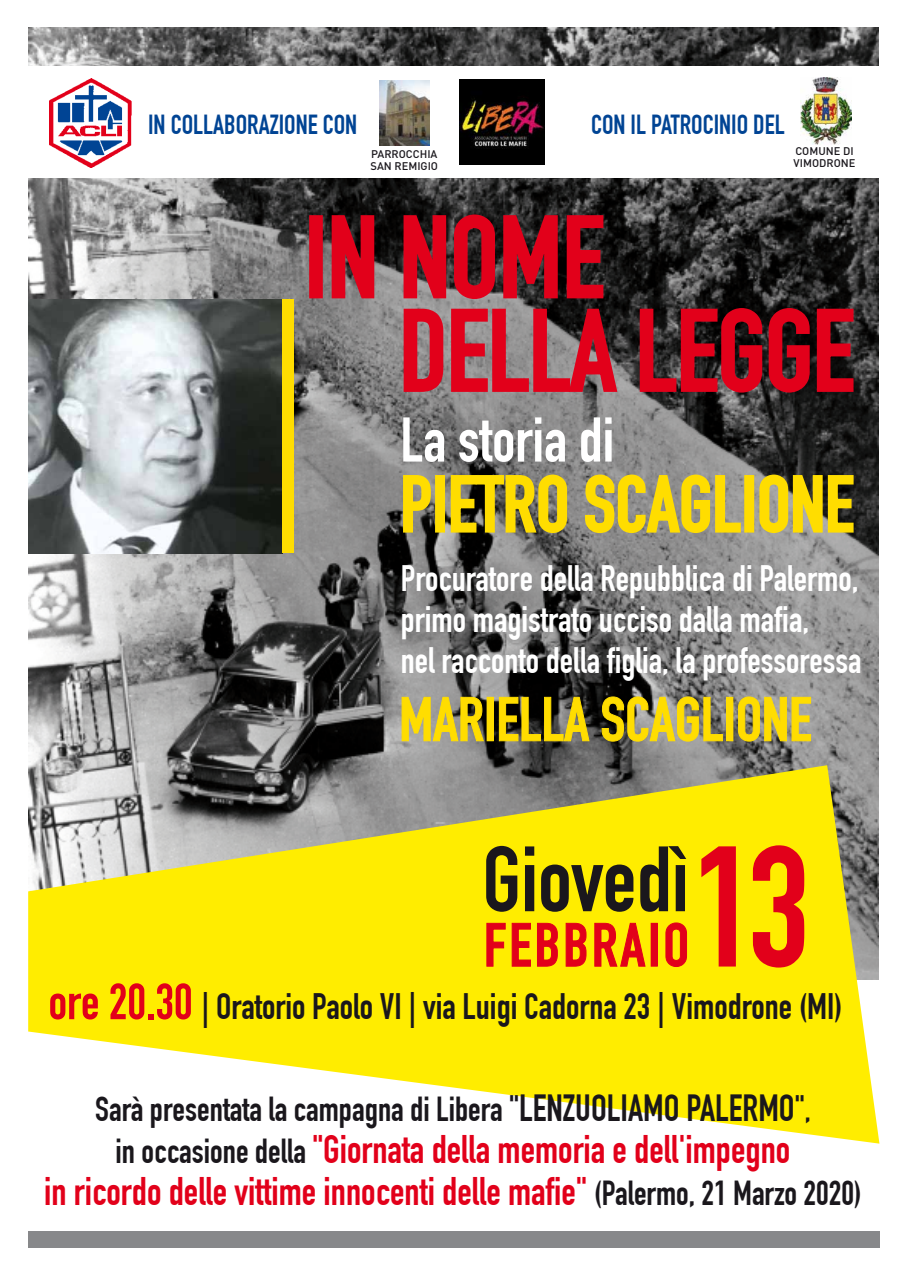
<style>
.page{position:relative;width:908px;height:1276px;background:#fff}
.page>*{position:absolute;margin:0;border:0;box-sizing:border-box;transform-origin:0 0}
.t1{font:700 168.8px "DIN Condensed";color:#e2001a}
.t2{font:700 114px/93.5px "DIN Condensed";letter-spacing:-.01em;color:#e2001a}
.t3{font:700 91px "DIN Condensed";color:#1a171c}
.t4{font:700 78px "DIN Condensed";color:#fd0}
.t5{font:700 62px "DIN Condensed";color:#fff}
.t6{font:700 61px "DIN Condensed";color:#fd0}
.t7{font:700 60.2px "DIN Condensed";letter-spacing:.05em;color:#e2001a}
.t8{font:700 39px/42px "DIN Condensed";color:#e2001a;text-align:center}
.t9{font:700 36px/41px "DIN Condensed";color:#fff}
.t10{font:700 36px "DIN Condensed";color:#1a171c}
.t11{font:700 34px "DIN Condensed";color:#1a171c}
.t12{font:700 27px "DIN Condensed";color:#004494}
.t13{font:500 11px/12px "DIN";color:#1a171c}
.s1{font-size:50px;color:#e2001a}
.s2{font-size:36px}
.s3{font-size:37px}
.s4{font-size:32px}
.s5{font-size:34px;color:#1a171c}
</style>
<div class="page">
<img style="left:28px;top:27px;width:850px;height:738px">
<svg style="left:28px;top:765px;width:851px;height:378px;fill:#ffed00"></svg>
<div style="left:0;top:67px;width:907px;height:111px;background:#fff"></div>
<img style="left:49px;top:78px;width:83px;height:90px">
<img style="left:55px;top:83px;width:68px;height:46px">
<img style="left:54px;top:138px;width:72px;height:24px">
<img style="left:459px;top:80px;width:85px;height:84px">
<img style="left:379px;top:80px;width:50px;height:66px">
<img style="left:800px;top:78px;width:50px;height:66px">
<div style="left:309px;top:215px;width:13px;height:83px;border:2px solid #e2001a"></div>
<svg style="left:330px;top:214px;width:45px;height:85px;background:#6a3a3f"></svg>
<svg style="left:402px;top:213px;width:94px;height:87px;background:#582e33"></svg>
<svg style="left:502px;top:214px;width:56px;height:85px;background:#4a1d22"></svg>
<svg style="left:565px;top:214px;width:39px;height:85px;background:#43181d"></svg>
<svg style="left:402px;top:308px;width:42px;height:85px;background:#a07277"></svg>
<svg style="left:450px;top:308px;width:168px;height:85px;background:#8d696d"></svg>
<svg style="left:638px;top:307px;width:216px;height:87px;background:#3e1a1e"></svg>
<svg style="left:485px;top:922px;width:73px;height:45px;background:#fac803"></svg>
<svg style="left:565px;top:922px;width:22px;height:45px"></svg>
<svg style="left:593px;top:922px;width:53px;height:45px;background:#fac703"></svg>
<svg style="left:664px;top:922px;width:23px;height:45px"></svg>
<div style="left:28px;top:1230px;width:851px;height:17px;background:#87888a"></div>
<svg style="left:402px;top:474px;width:30px;height:59px;background:#98905c"></svg>
<div style="left:435px;top:475px;width:10px;height:57px;border:2px solid #fd0"></div>
<svg style="left:449px;top:473px;width:119px;height:61px;background:#7f7641"></svg>
<svg style="left:583px;top:473px;width:158px;height:61px;background:#a79f6f"></svg>
<div style="left:744px;top:475px;width:9px;height:57px;border:2px solid #fd0"></div>
<svg style="left:757px;top:473px;width:97px;height:61px;background:#887f48"></svg>
<svg style="left:401px;top:696px;width:83px;height:46px;background:#99936e"></svg>
<svg style="left:498px;top:696px;width:92px;height:46px;background:#4f4a2b"></svg>
<img style="left:601px;top:696px;width:122px;height:46px">
<div style="left:725px;top:697px;width:8px;height:44px;border:1px solid #fd0"></div>
<svg style="left:737px;top:696px;width:74px;height:46px;background:#a09a75"></svg>
<img style="left:28px;top:299px;width:254px;height:254px">
<div style="left:282px;top:299px;width:11px;height:254px;background:#fd0"></div>
<p class="t12" style="left:148px;top:108px;width:210px">IN COLLABORAZIONE CON</p>
<p class="t13" style="left:370px;top:148px;width:69px">PARROCCHIA<br>SAN REMIGIO</p>
<p class="t12" style="left:591px;top:108px;width:195px">CON IL PATROCINIO DEL</p>
<p class="t13" style="left:793px;top:144px;width:63px">COMUNE DI<br>VIMODRONE</p>
<h2 class="t2" style="left:399px;top:211px;width:456px;text-indent:-95px">IN NOME<br>DELLA LEGGE</h2>
<h3 class="t5" style="left:400px;top:403px;width:215px">La storia di</h3>
<h3 class="t4" style="left:400px;top:458px;width:455px">PIETRO SCAGLIONE</h3>
<p class="t9" style="left:400px;top:558px;width:462px">Procuratore della Repubblica di Palermo, primo magistrato ucciso dalla mafia,<br>nel racconto della figlia, la professoressa</p>
<h3 class="t6" style="left:399px;top:683px;width:414px">MARIELLA SCAGLIONE</h3>
<h1 class="t1" style="left:692px;top:808px;width:119px">13</h1>
<p class="t10" style="left:48px;top:985px;width:795px"><span class="s1">ore 20.30</span> | Oratorio Paolo VI | via Luigi Cadorna 23 | Vimodrone (MI)</p>
<h3 class="t3" style="left:482px;top:826px;width:208px">Giovedì</h3>
<h3 class="t7" style="left:484px;top:909px;width:206px">FEBBRAIO</h3>
<p class="t11" style="left:95px;top:1089px;width:716px">Sarà presentata la campagna di Libera <span class="s2">"</span><span class="s3">LENZUOLIAMO PALERMO</span><span class="s2">"</span><span class="s4">,</span></p>
<p class="t8" style="left:44px;top:1128px;width:818px"><span class="s5">in occasione della</span> "Giornata della memoria e dell'impegno<br>in ricordo delle vittime innocenti delle mafie" <span class="s5">(Palermo, 21 Marzo 2020)</span></p>
</div>
